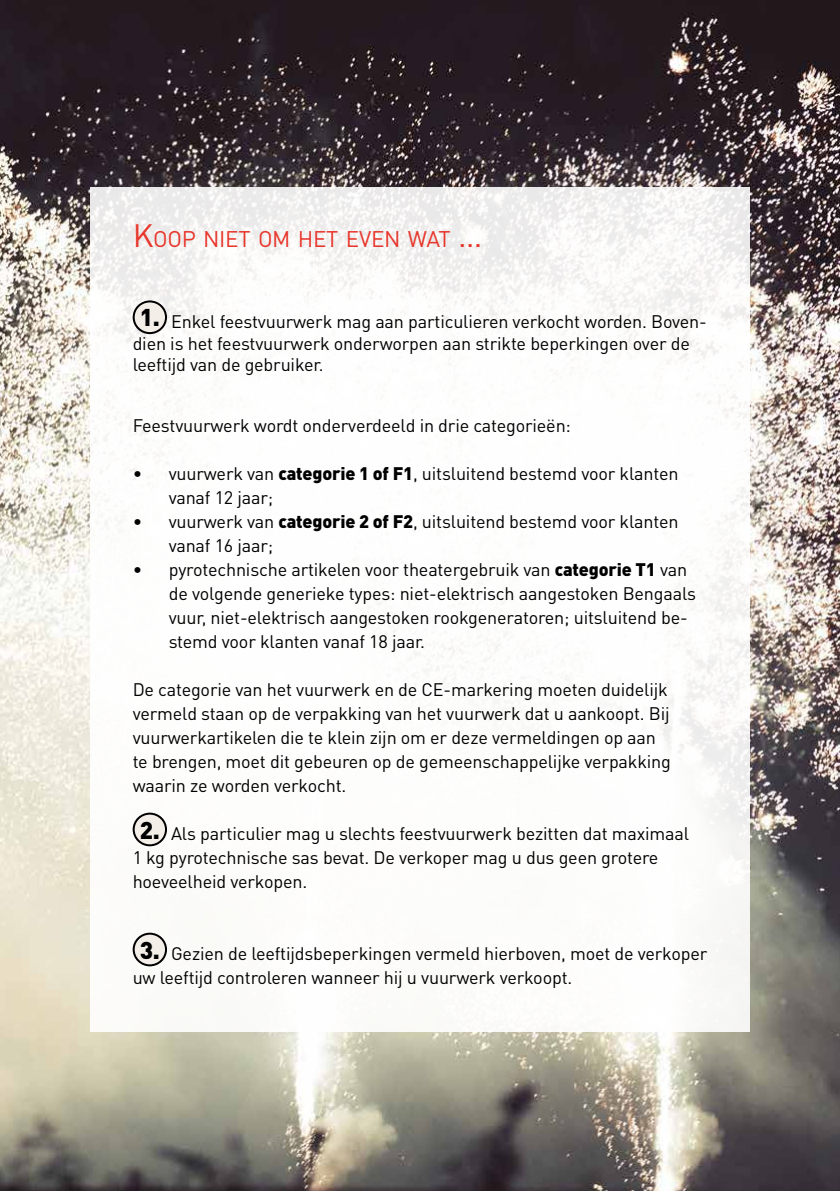
<style>
.page{position:relative;width:840px;height:1191px;background:#fff}
.page>*{position:absolute;margin:0;border:0;box-sizing:border-box;transform-origin:0 0}
.t1{font:900 24px "DIN Pro";color:#000}
.t1-2{font:22.4px "DIN Pro";letter-spacing:-.015em;color:#e7362b}
.txtnew{font:18px/24px "DIN Pro";letter-spacing:-.01em;color:#000}
.t1-3{font:18px/21.6px "DIN Pro";letter-spacing:-.01em;color:#000}
.s1{font-size:32px}
.s2{font-weight:900}
</style>
<div class="page">
<img style="left:0;top:0;width:839px;height:1191px">
<div style="left:90px;top:187px;width:659px;height:845px;background:#fff"></div>
<div style="left:134px;top:301px;width:32px;height:32px;background:#f3eee8;border-radius:50%"></div>
<div style="left:133px;top:300px;width:34px;height:34px;border:2px solid #000;border-radius:50%"></div>
<div style="left:134px;top:813px;width:32px;height:32px;background:#f3eee8;border-radius:50%"></div>
<div style="left:133px;top:812px;width:34px;height:34px;border:2px solid #000;border-radius:50%"></div>
<div style="left:134px;top:933px;width:32px;height:32px;background:#f3eee8;border-radius:50%"></div>
<div style="left:133px;top:932px;width:34px;height:34px;border:2px solid #000;border-radius:50%"></div>
<p class="t1-2" style="left:133px;top:223px;width:351px"><span class="s1">K</span>OOP NIET OM HET EVEN WAT <span class="s1">…</span></p>
<p class="t1" style="left:140px;top:301px;width:22px">1.</p>
<p class="t1-3" style="left:133px;top:310px;width:575px;text-indent:38px">Enkel feestvuurwerk mag aan particulieren verkocht worden. Boven&shy;dien is het feestvuurwerk onderworpen aan strikte beperkingen over de leeftijd van de gebruiker.</p>
<p class="txtnew" style="left:133px;top:413px;width:439px">Feestvuurwerk wordt onderverdeeld in drie categorieën:</p>
<p class="txtnew" style="left:169px;top:461px;width:511px;text-indent:-36px">• vuurwerk van <span class="s2">categorie 1 of F1</span>, uitsluitend bestemd voor klanten vanaf 12 jaar;</p>
<p class="txtnew" style="left:169px;top:509px;width:511px;text-indent:-36px">• vuurwerk van <span class="s2">categorie 2 of F2</span>, uitsluitend bestemd voor klanten vanaf 16 jaar;</p>
<p class="txtnew" style="left:169px;top:557px;width:528px;text-indent:-36px">• pyrotechnische artikelen voor theatergebruik van <span class="s2">categorie T1</span> van de volgende generieke types: niet-elektrisch aangestoken Bengaals vuur, niet-elektrisch aangestoken rookgeneratoren; uitsluitend be&shy;stemd voor klanten vanaf 18 jaar.</p>
<p class="txtnew" style="left:133px;top:677px;width:539px">De categorie van het vuurwerk en de CE-markering moeten duidelijk vermeld staan op de verpakking van het vuurwerk dat u aankoopt. Bij vuurwerkartikelen die te klein zijn om er deze vermeldingen op aan te brengen, moet dit gebeuren op de gemeenschappelijke verpakking waarin ze worden verkocht.</p>
<p class="t1" style="left:140px;top:813px;width:22px">2.</p>
<p class="txtnew" style="left:133px;top:821px;width:557px;text-indent:38px">Als particulier mag u slechts feestvuurwerk bezitten dat maximaal<br>1 kg pyrotechnische sas bevat. De verkoper mag u dus geen grotere hoeveelheid verkopen.</p>
<p class="t1" style="left:140px;top:933px;width:22px">3.</p>
<p class="txtnew" style="left:133px;top:941px;width:576px;text-indent:38px">Gezien de leeftijdsbeperkingen vermeld hierboven, moet de verkoper uw leeftijd controleren wanneer hij u vuurwerk verkoopt.</p>
</div>
